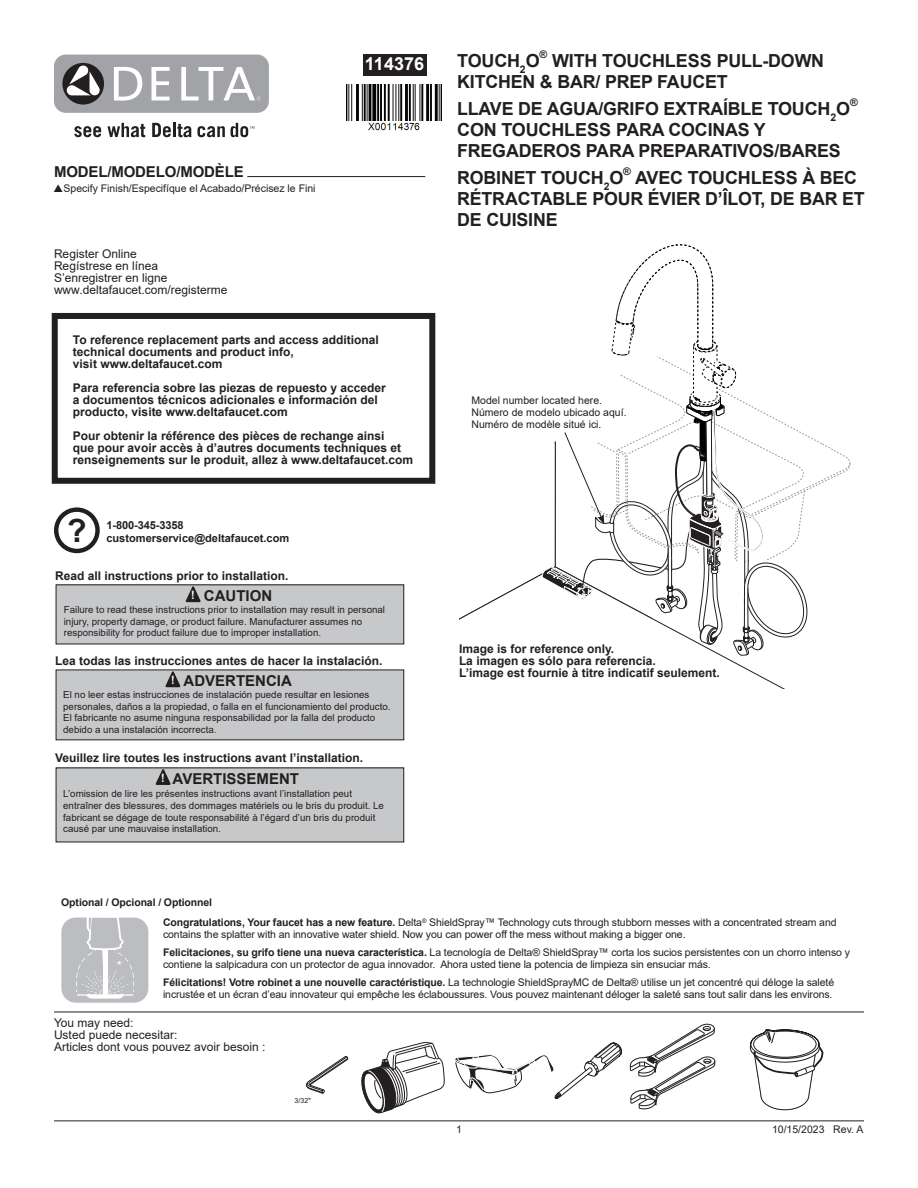
<style>
.page{position:relative;width:918px;height:1188px;background:#fff}
.page>*{position:absolute;margin:0;border:0;box-sizing:border-box;transform-origin:0 0}
.t1{font:700 31.95px "Arial";color:#231f20}
.t2{font:700 18px/21px "Arial";letter-spacing:-.01em;color:#231f20}
.t3{font:700 18px "Arial";color:#fff}
.t4{font:700 15px "Arial";color:#231f20}
.t5{font:700 12px/12px "Arial";color:#231f20}
.t6{font:12px/12px "Arial";color:#231f20}
.t7{font:700 11.55px "Arial";color:#fff;scale:.93 1}
.t8{font:700 11.1px "Arial";color:#231f20}
.t9{font:10.5px/12px "Arial";letter-spacing:-.01em;color:#231f20}
.t10{font:700 10.5px "Arial";letter-spacing:-.01em;color:#231f20}
.t11{font:9.75px/11.7px "Arial";color:#231f20}
.t12{font:7.05px "Arial";color:#231f20}
.s1{font-size:11.55px;color:#fff}
.s2{font-weight:700}
</style>
<div class="page">
<hr style="left:54px;top:1120px;width:810px;height:1px;background:#231f20">
<div style="left:56px;top:585px;width:348px;height:59px;background:#c7c8ca"></div>
<svg style="left:186px;top:586px;width:14px;height:16px"></svg>
<div style="left:56px;top:768px;width:348px;height:74px;background:#c7c8ca"></div>
<svg style="left:156px;top:769px;width:14px;height:16px"></svg>
<div style="left:56px;top:670px;width:348px;height:70px;background:#c7c8ca"></div>
<div style="left:56px;top:670px;width:348px;height:70px;border:1px solid #231f20"></div>
<svg style="left:166px;top:672px;width:14px;height:15px"></svg>
<svg style="left:56px;top:510px;width:42px;height:41px"></svg>
<div style="left:54px;top:507px;width:46px;height:46px;border:4px solid #231f20;border-radius:50%"></div>
<div style="left:52px;top:313px;width:383px;height:171px;border:6px solid #231f20"></div>
<hr style="left:247px;top:176px;width:178px;height:1px;background:#231f20">
<div style="left:363px;top:54px;width:63px;height:22px;background:#231f20"></div>
<div style="left:54px;top:55px;width:215px;height:58px;background:#a1a3a6;border-radius:12px"></div>
<div style="left:62px;top:63px;width:42px;height:42px;background:#231f20;border-radius:50%"></div>
<svg style="left:114px;top:67px;width:28px;height:34px"></svg>
<svg style="left:151px;top:67px;width:19px;height:33px"></svg>
<svg style="left:181px;top:67px;width:80px;height:34px"></svg>
<svg style="left:66px;top:65px;width:34px;height:31px"></svg>
<svg style="left:74px;top:126px;width:27px;height:11px"></svg>
<svg style="left:107px;top:123px;width:38px;height:14px"></svg>
<svg style="left:152px;top:123px;width:19px;height:14px"></svg>
<hr style="left:173px;top:123px;width:3px;height:14px;background:#231f20">
<svg style="left:177px;top:124px;width:14px;height:13px"></svg>
<svg style="left:197px;top:126px;width:28px;height:11px"></svg>
<svg style="left:231px;top:123px;width:24px;height:14px"></svg>
<hr style="left:54px;top:1012px;width:810px;height:1px;background:#231f20">
<div style="left:61px;top:918px;width:87px;height:85px;background:#bcbdc0;border-radius:14px"></div>
<svg style="left:76px;top:917px;width:58px;height:82px"></svg>
<svg style="left:459px;top:245px;width:363px;height:444px"></svg>
<svg style="left:362px;top:1042px;width:83px;height:71px"></svg>
<svg style="left:750px;top:1030px;width:73px;height:80px"></svg>
<svg style="left:306px;top:1056px;width:43px;height:38px"></svg>
<svg style="left:455px;top:1023px;width:260px;height:86px"></svg>
<img style="left:346px;top:85px;width:96px;height:46px">
<h3 class="t4" style="left:54px;top:161px;width:191px">MODEL/MODELO/MODÈLE</h3>
<p class="t9" style="left:64px;top:182px;width:254px">Specify Finish/Especifíque el Acabado/Précisez le Fini</p>
<p class="t6" style="left:54px;top:248px;width:175px">Register Online<br>Regístrese en línea<br>S’enregistrer en ligne www.deltafaucet.com/registerme</p>
<h2 class="t3" style="left:365px;top:51px;width:61px">114376</h2>
<p class="t5" style="left:73px;top:334px;width:307px">To reference replacement parts and access additional technical documents and product info,<br>visit www.deltafaucet.com</p>
<p class="t5" style="left:73px;top:382px;width:314px">Para referencia sobre las piezas de repuesto y acceder a documentos técnicos adicionales e información del producto, visite www.deltafaucet.com</p>
<p class="t5" style="left:73px;top:430px;width:342px">Pour obtenir la référence des pièces de rechange ainsi<br>que pour avoir accès à d’autres documents techniques et renseignements sur le produit, allez à www.deltafaucet.com</p>
<h1 class="t1" style="left:67px;top:508px;width:21px">?</h1>
<p class="t8" style="left:106px;top:517px;width:79px">1-800-345-3358</p>
<p class="t8" style="left:106px;top:531px;width:185px">customerservice@deltafaucet.com</p>
<p class="t5" style="left:55px;top:570px;width:235px">Read all instructions prior to installation.</p>
<h3 class="t4" style="left:204px;top:585px;width:70px">CAUTION</h3>
<p class="t7" style="left:191px;top:587px;width:5px">!</p>
<p class="t11" style="left:64px;top:604px;width:323px">Failure to read these instructions prior to installation may result in personal injury, property damage, or product failure. Manufacturer assumes no responsibility for product failure due to improper installation.</p>
<p class="t5" style="left:55px;top:655px;width:329px">Lea todas las instrucciones antes de hacer la instalación.</p>
<h3 class="t4" style="left:184px;top:670px;width:110px">ADVERTENCIA</h3>
<p class="t7" style="left:171px;top:672px;width:5px">!</p>
<p class="t11" style="left:63px;top:689px;width:329px">El no leer estas instrucciones de instalación puede resultar en lesiones personales, daños a la propiedad, o falla en el funcionamiento del producto.<br>El fabricante no asume ninguna responsabilidad por la falla del producto debido a una instalación incorrecta.</p>
<p class="t5" style="left:55px;top:752px;width:310px">Veuillez lire toutes les instructions avant l’installation.</p>
<h3 class="t4" style="left:161px;top:768px;width:139px"><span class="s1">!</span> AVERTISSEMENT</h3>
<p class="t11" style="left:63px;top:788px;width:322px">L’omission de lire les présentes instructions avant l’installation peut entraîner des blessures, des dommages matériels ou le bris du produit. Le fabricant se dégage de toute responsabilité à l’égard d’un bris du produit causé par une mauvaise installation.</p>
<p class="t10" style="left:61px;top:894px;width:152px">Optional / Opcional / Optionnel</p>
<h2 class="t2" style="left:457px;top:51px;width:84px">TOUCH<sub>2</sub>O</h2>
<p class="t10" style="left:540px;top:47px;width:9px">®</p>
<h2 class="t2" style="left:457px;top:51px;width:368px;text-indent:95px">WITH TOUCHLESS PULL-DOWN<br>KITCHEN &amp; BAR/ PREP FAUCET</h2>
<h2 class="t2" style="left:457px;top:99px;width:394px">LLAVE DE AGUA/GRIFO EXTRAÍBLE TOUCH<sub>2</sub>O</h2>
<p class="t10" style="left:850px;top:95px;width:9px">®</p>
<h2 class="t2" style="left:457px;top:120px;width:385px">CON TOUCHLESS PARA COCINAS Y<br>FREGADEROS PARA PREPARATIVOS/BARES</h2>
<h2 class="t2" style="left:457px;top:168px;width:168px">ROBINET TOUCH<sub>2</sub>O</h2>
<p class="t10" style="left:623px;top:164px;width:9px">®</p>
<h2 class="t2" style="left:457px;top:168px;width:409px;text-indent:178px">AVEC TOUCHLESS À BEC<br>RÉTRACTABLE POUR ÉVIER D’ÎLOT, DE BAR ET<br>DE CUISINE</h2>
<p class="t9" style="left:471px;top:394px;width:157px">Model number located here.<br>Número de modelo ubicado aquí.<br>Numéro de modèle situé ici.</p>
<p class="t5" style="left:459px;top:643px;width:262px">Image is for reference only.<br>La imagen es sólo para referencia.<br>L’image est fournie à titre indicatif seulement.</p>
<p class="t9" style="left:163px;top:916px;width:675px"><span class="s2">Congratulations, Your faucet has a new feature.</span> Delta<sup>®</sup> ShieldSpray™ Technology cuts through stubborn messes with a concentrated stream and contains the splatter with an innovative water shield. Now you can power off the mess without making a bigger one.</p>
<p class="t9" style="left:163px;top:946px;width:688px"><span class="s2">Felicitaciones, su grifo tiene una nueva característica.</span> La tecnología de Delta® ShieldSpray™ corta los sucios persistentes con un chorro intenso y contiene la salpicadura con un protector de agua innovador. Ahora usted tiene la potencia de limpieza sin ensuciar más.</p>
<p class="t9" style="left:163px;top:976px;width:673px"><span class="s2">Félicitations! Votre robinet a une nouvelle caractéristique.</span> La technologie ShieldSprayMC de Delta® utilise un jet concentré qui déloge la saleté incrustée et un écran d’eau innovateur qui empêche les éclaboussures. Vous pouvez maintenant déloger la saleté sans tout salir dans les environs.</p>
<p class="t6" style="left:54px;top:1017px;width:213px">You may need:<br>Usted puede necesitar:<br>Articles dont vous pouvez avoir besoin :</p>
<p class="t12" style="left:295px;top:1096px;width:18px">3/32"</p>
<p class="t9" style="left:456px;top:1124px;width:7px">1</p>
<p class="t9" style="left:772px;top:1123px;width:93px">10/15/2023 Rev. A</p>
</div>
